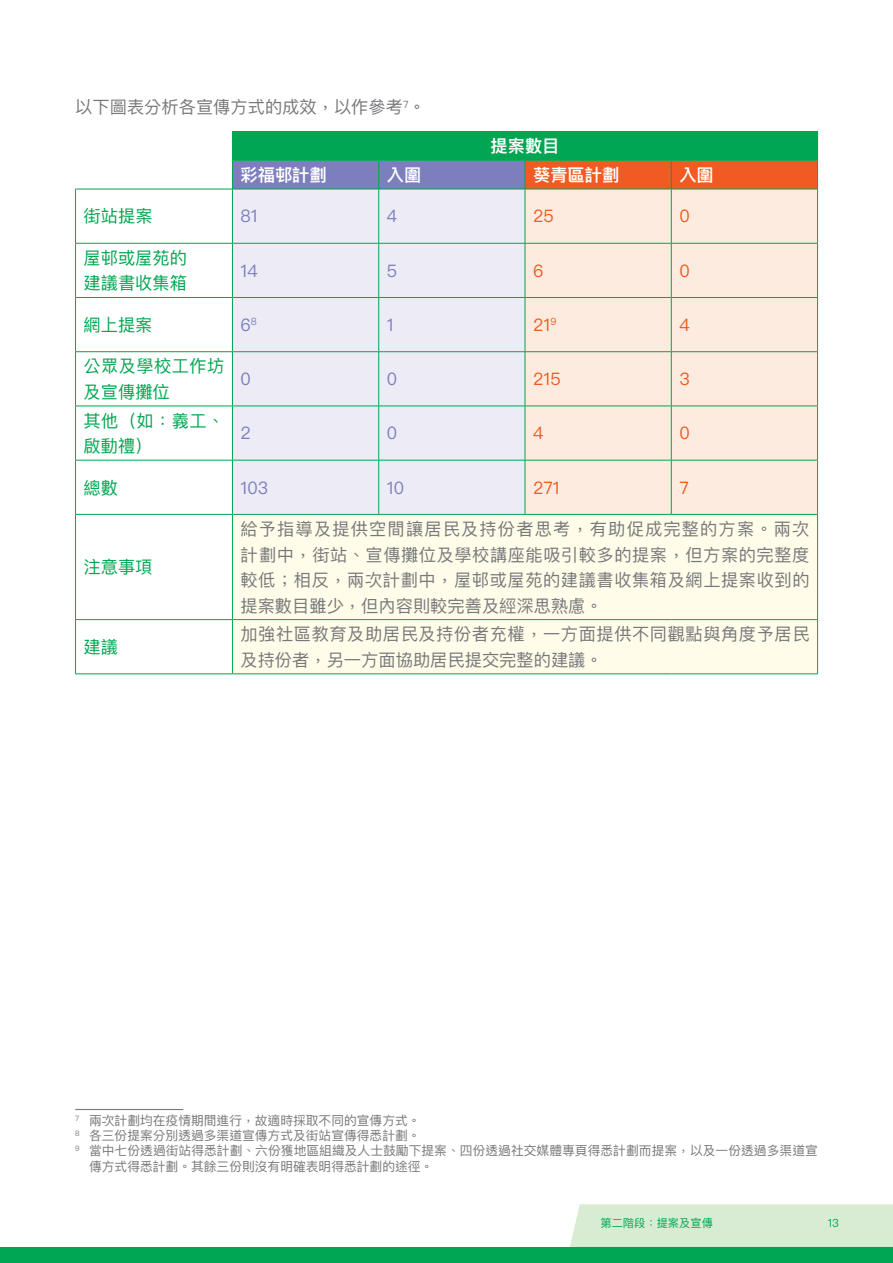
<style>
.page{position:relative;width:893px;height:1263px;background:#fff}
.page>*{position:absolute;margin:0;border:0;box-sizing:border-box;transform-origin:0 0}
.t1{font:17.25px/25.5px "Ping Fang TC";letter-spacing:.03em;color:#77787b;text-align:justify}
.t2{font:17.25px/25.5px "Ping Fang TC";color:#00a651}
.t3{font:17.25px "Ping Fang TC";color:#77787b}
.t4{font:17.25px "Ping Fang TC";color:#f15a22}
.t5{font:600 17.25px "Ping Fang TC";color:#fff}
.t6{font:17.25px "Ping Fang TC";color:#7d7fbd}
.t7{font:17.25px/25.5px "Ping Fang TC";letter-spacing:.025em;color:#00a651}
.t8{font:12.75px "Ping Fang TC";color:#77787b}
.t9{font:11.25px "Ping Fang TC";color:#00a651}
</style>
<div class="page">
<svg style="left:0;top:1204px;width:893px;height:59px"></svg>
<svg style="left:76px;top:242px;width:156px;height:379px"></svg>
<div style="left:233px;top:190px;width:292px;height:324px;background:#edecf6"></div>
<div style="left:526px;top:190px;width:291px;height:324px;background:#feebdf"></div>
<div style="left:233px;top:515px;width:584px;height:158px;background:#fffde9"></div>
<hr style="left:232px;top:131px;width:147px;height:1px;background:#00a651">
<hr style="left:379px;top:131px;width:146px;height:1px;background:#00a651">
<hr style="left:525px;top:131px;width:146px;height:1px;background:#00a651">
<hr style="left:671px;top:131px;width:147px;height:1px;background:#00a651">
<svg style="left:232px;top:132px;width:586px;height:57px;background:#588a5f"></svg>
<hr style="left:75px;top:189px;width:157px;height:1px;background:#00a651">
<hr style="left:75px;top:189px;width:1px;height:54px;background:#00a651">
<hr style="left:232px;top:189px;width:147px;height:1px;background:#00a651">
<hr style="left:232px;top:189px;width:1px;height:54px;background:#00a651">
<hr style="left:379px;top:189px;width:146px;height:1px;background:#00a651">
<hr style="left:378px;top:189px;width:1px;height:54px;background:#00a651">
<hr style="left:525px;top:189px;width:146px;height:1px;background:#00a651">
<hr style="left:525px;top:189px;width:1px;height:54px;background:#00a651">
<hr style="left:671px;top:189px;width:147px;height:1px;background:#00a651">
<hr style="left:671px;top:189px;width:1px;height:54px;background:#00a651">
<hr style="left:817px;top:189px;width:1px;height:54px;background:#00a651">
<hr style="left:75px;top:243px;width:157px;height:1px;background:#00a651">
<hr style="left:75px;top:244px;width:1px;height:53px;background:#00a651">
<hr style="left:232px;top:243px;width:147px;height:1px;background:#00a651">
<hr style="left:232px;top:244px;width:1px;height:53px;background:#00a651">
<hr style="left:379px;top:243px;width:146px;height:1px;background:#00a651">
<hr style="left:378px;top:244px;width:1px;height:53px;background:#00a651">
<hr style="left:525px;top:243px;width:146px;height:1px;background:#00a651">
<hr style="left:525px;top:244px;width:1px;height:53px;background:#00a651">
<hr style="left:671px;top:243px;width:147px;height:1px;background:#00a651">
<hr style="left:671px;top:244px;width:1px;height:53px;background:#00a651">
<hr style="left:817px;top:244px;width:1px;height:53px;background:#00a651">
<hr style="left:75px;top:297px;width:157px;height:1px;background:#00a651">
<hr style="left:75px;top:298px;width:1px;height:53px;background:#00a651">
<hr style="left:232px;top:297px;width:147px;height:1px;background:#00a651">
<hr style="left:232px;top:298px;width:1px;height:53px;background:#00a651">
<hr style="left:379px;top:297px;width:146px;height:1px;background:#00a651">
<hr style="left:378px;top:298px;width:1px;height:53px;background:#00a651">
<hr style="left:525px;top:297px;width:146px;height:1px;background:#00a651">
<hr style="left:525px;top:298px;width:1px;height:53px;background:#00a651">
<hr style="left:671px;top:297px;width:147px;height:1px;background:#00a651">
<hr style="left:671px;top:298px;width:1px;height:53px;background:#00a651">
<hr style="left:817px;top:298px;width:1px;height:53px;background:#00a651">
<hr style="left:75px;top:351px;width:157px;height:1px;background:#00a651">
<hr style="left:75px;top:352px;width:1px;height:54px;background:#00a651">
<hr style="left:232px;top:351px;width:147px;height:1px;background:#00a651">
<hr style="left:232px;top:352px;width:1px;height:54px;background:#00a651">
<hr style="left:379px;top:351px;width:146px;height:1px;background:#00a651">
<hr style="left:378px;top:352px;width:1px;height:54px;background:#00a651">
<hr style="left:525px;top:351px;width:146px;height:1px;background:#00a651">
<hr style="left:525px;top:352px;width:1px;height:54px;background:#00a651">
<hr style="left:671px;top:351px;width:147px;height:1px;background:#00a651">
<hr style="left:671px;top:352px;width:1px;height:54px;background:#00a651">
<hr style="left:817px;top:352px;width:1px;height:54px;background:#00a651">
<hr style="left:75px;top:406px;width:157px;height:1px;background:#00a651">
<hr style="left:75px;top:406px;width:1px;height:54px;background:#00a651">
<hr style="left:232px;top:406px;width:147px;height:1px;background:#00a651">
<hr style="left:232px;top:406px;width:1px;height:54px;background:#00a651">
<hr style="left:379px;top:406px;width:146px;height:1px;background:#00a651">
<hr style="left:378px;top:406px;width:1px;height:54px;background:#00a651">
<hr style="left:525px;top:406px;width:146px;height:1px;background:#00a651">
<hr style="left:525px;top:406px;width:1px;height:54px;background:#00a651">
<hr style="left:671px;top:406px;width:147px;height:1px;background:#00a651">
<hr style="left:671px;top:406px;width:1px;height:54px;background:#00a651">
<hr style="left:817px;top:406px;width:1px;height:54px;background:#00a651">
<hr style="left:75px;top:460px;width:157px;height:1px;background:#00a651">
<hr style="left:75px;top:460px;width:1px;height:54px;background:#00a651">
<hr style="left:232px;top:460px;width:147px;height:1px;background:#00a651">
<hr style="left:232px;top:460px;width:1px;height:54px;background:#00a651">
<hr style="left:379px;top:460px;width:146px;height:1px;background:#00a651">
<hr style="left:378px;top:460px;width:1px;height:54px;background:#00a651">
<hr style="left:525px;top:460px;width:146px;height:1px;background:#00a651">
<hr style="left:525px;top:460px;width:1px;height:54px;background:#00a651">
<hr style="left:671px;top:460px;width:147px;height:1px;background:#00a651">
<hr style="left:671px;top:460px;width:1px;height:54px;background:#00a651">
<hr style="left:817px;top:460px;width:1px;height:54px;background:#00a651">
<hr style="left:75px;top:514px;width:157px;height:1px;background:#00a651">
<hr style="left:75px;top:515px;width:1px;height:104px;background:#00a651">
<hr style="left:232px;top:514px;width:147px;height:1px;background:#00a651">
<hr style="left:232px;top:515px;width:1px;height:104px;background:#00a651">
<hr style="left:379px;top:514px;width:146px;height:1px;background:#00a651">
<hr style="left:525px;top:514px;width:146px;height:1px;background:#00a651">
<hr style="left:671px;top:514px;width:147px;height:1px;background:#00a651">
<hr style="left:817px;top:515px;width:1px;height:104px;background:#00a651">
<hr style="left:75px;top:619px;width:157px;height:1px;background:#00a651">
<hr style="left:75px;top:620px;width:1px;height:53px;background:#00a651">
<hr style="left:232px;top:619px;width:147px;height:1px;background:#00a651">
<hr style="left:232px;top:620px;width:1px;height:53px;background:#00a651">
<hr style="left:379px;top:619px;width:146px;height:1px;background:#00a651">
<hr style="left:525px;top:619px;width:146px;height:1px;background:#00a651">
<hr style="left:671px;top:619px;width:147px;height:1px;background:#00a651">
<hr style="left:817px;top:620px;width:1px;height:53px;background:#00a651">
<hr style="left:75px;top:673px;width:157px;height:1px;background:#00a651">
<hr style="left:232px;top:673px;width:147px;height:1px;background:#00a651">
<hr style="left:379px;top:673px;width:146px;height:1px;background:#00a651">
<hr style="left:525px;top:673px;width:146px;height:1px;background:#00a651">
<hr style="left:671px;top:673px;width:147px;height:1px;background:#00a651">
<hr style="left:75px;top:1109px;width:108px;height:1px;background:#77787b">
<p class="t3" style="left:75px;top:97px;width:352px">以下圖表分析各宣傳方式的成效，以作參考<sup>7</sup>。</p>
<p class="t5" style="left:490px;top:135px;width:70px">提案數目</p>
<p class="t5" style="left:241px;top:164px;width:88px">彩福邨計劃</p>
<p class="t5" style="left:387px;top:164px;width:36px">入圍</p>
<p class="t5" style="left:533px;top:164px;width:88px">葵青區計劃</p>
<p class="t5" style="left:679px;top:164px;width:36px">入圍</p>
<p class="t2" style="left:84px;top:203px;width:70px">街站提案</p>
<p class="t6" style="left:241px;top:206px;width:19px">81</p>
<p class="t6" style="left:387px;top:206px;width:12px">4</p>
<p class="t4" style="left:533px;top:206px;width:22px">25</p>
<p class="t4" style="left:679px;top:206px;width:12px">0</p>
<p class="t2" style="left:84px;top:245px;width:105px">屋邨或屋苑的建議書收集箱</p>
<p class="t6" style="left:240px;top:260px;width:19px">14</p>
<p class="t6" style="left:387px;top:260px;width:12px">5</p>
<p class="t4" style="left:533px;top:260px;width:12px">6</p>
<p class="t4" style="left:679px;top:260px;width:12px">0</p>
<p class="t2" style="left:84px;top:312px;width:70px">網上提案</p>
<p class="t6" style="left:240px;top:314px;width:18px">6<sup>8</sup></p>
<p class="t6" style="left:387px;top:314px;width:8px">1</p>
<p class="t4" style="left:533px;top:314px;width:25px">21<sup>9</sup></p>
<p class="t4" style="left:679px;top:314px;width:12px">4</p>
<p class="t7" style="left:84px;top:353px;width:142px">公眾及學校工作坊及宣傳攤位</p>
<p class="t6" style="left:241px;top:368px;width:12px">0</p>
<p class="t6" style="left:387px;top:368px;width:12px">0</p>
<p class="t4" style="left:533px;top:368px;width:29px">215</p>
<p class="t4" style="left:679px;top:368px;width:12px">3</p>
<p class="t2" style="left:84px;top:407px;width:142px">其他（如：義工、啟動禮）</p>
<p class="t6" style="left:241px;top:423px;width:12px">2</p>
<p class="t6" style="left:387px;top:423px;width:12px">0</p>
<p class="t4" style="left:533px;top:423px;width:12px">4</p>
<p class="t4" style="left:679px;top:423px;width:12px">0</p>
<p class="t2" style="left:84px;top:474px;width:36px">總數</p>
<p class="t6" style="left:240px;top:477px;width:29px">103</p>
<p class="t6" style="left:387px;top:477px;width:19px">10</p>
<p class="t4" style="left:533px;top:477px;width:28px">271</p>
<p class="t4" style="left:679px;top:477px;width:11px">7</p>
<p class="t2" style="left:84px;top:554px;width:70px">注意事項</p>
<p class="t2" style="left:84px;top:634px;width:36px">建議</p>
<p class="t1" style="left:240px;top:516px;width:571px">給予指導及提供空間讓居民及持份者思考，有助促成完整的方案。兩次計劃中，街站、宣傳攤位及學校講座能吸引較多的提案，但方案的完整度較低；相反，兩次計劃中，屋邨或屋苑的建議書收集箱及網上提案收到的提案數目雖少，但內容則較完善及經深思熟慮。</p>
<p class="t1" style="left:240px;top:621px;width:571px">加強社區教育及助居民及持份者充權，一方面提供不同觀點與角度予居民及持份者，另一方面協助居民提交完整的建議。</p>
<p class="t8" style="left:75px;top:1112px;width:347px"><sup>7</sup> 兩次計劃均在疫情期間進行，故適時採取不同的宣傳方式。</p>
<p class="t8" style="left:75px;top:1128px;width:347px"><sup>8</sup> 各三份提案分別透過多渠道宣傳方式及街站宣傳得悉計劃。</p>
<p class="t8" style="left:75px;top:1143px;width:744px"><sup>9</sup> 當中七份透過街站得悉計劃、六份獲地區組織及人士鼓勵下提案、四份透過社交媒體專頁得悉計劃而提案，以及一份透過多渠道宣</p>
<p class="t8" style="left:89px;top:1158px;width:346px">傳方式得悉計劃。其餘三份則沒有明確表明得悉計劃的途徑。</p>
<p class="t9" style="left:600px;top:1215px;width:114px">第二階段：提案及宣傳</p>
<p class="t9" style="left:828px;top:1215px;width:13px">13</p>
</div>
